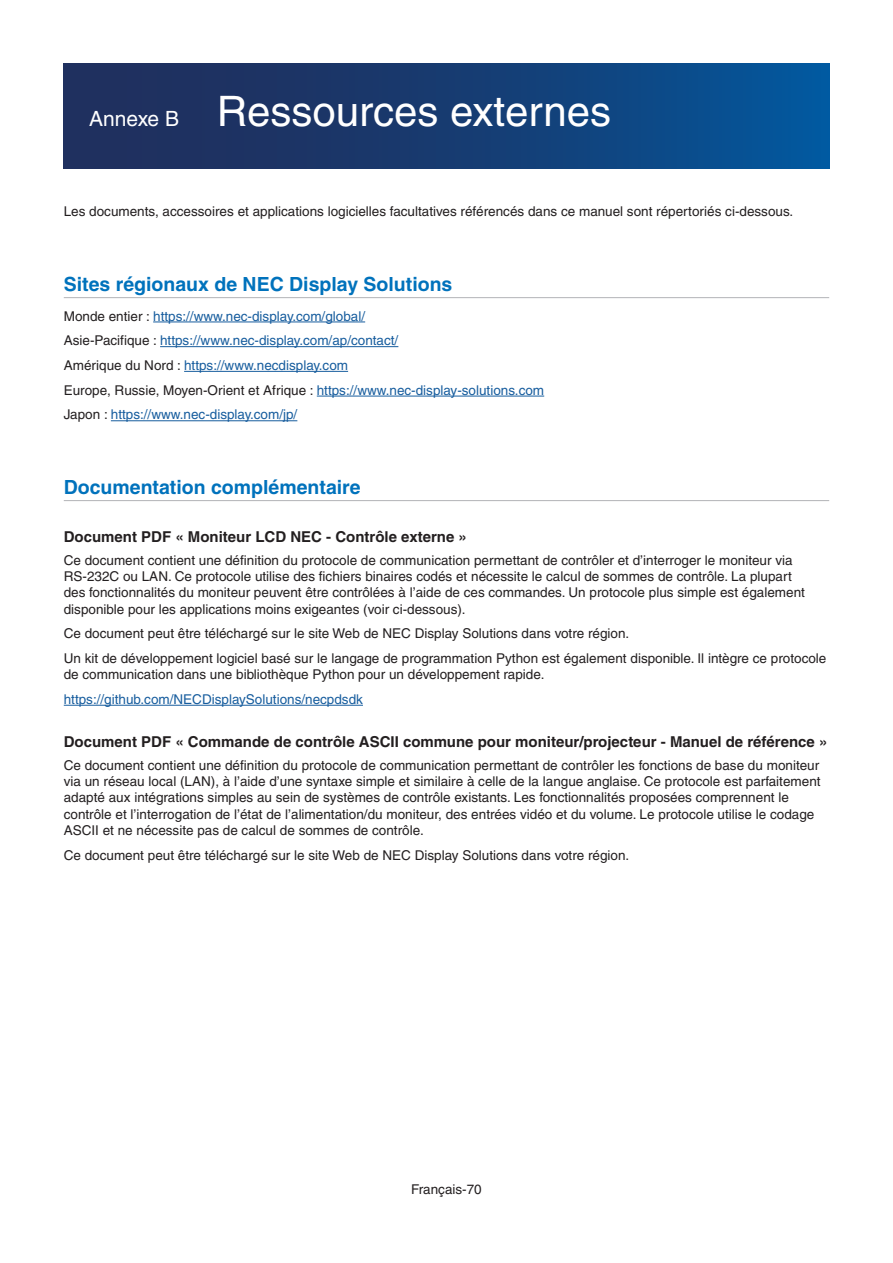
<style>
.page{position:relative;width:893px;height:1263px;background:#fff}
.page>*{position:absolute;margin:0;border:0;box-sizing:border-box;transform-origin:0 0}
.t1{font:42px "Helvetica";color:#fff}
.t2{font:700 19.5px "Helvetica";color:#0072bc}
.t3{font:700 15px "Helvetica";color:#231f20}
.t4{font:13.5px/16.2px "Helvetica";color:#231f20}
.t5{font:13.5px/24.8px "Helvetica";color:#175d9e}
.s1{font-size:21px}
.s2{color:#231f20}
</style>
<div class="page">
<div style="left:64px;top:64px;width:765px;height:104px;background:linear-gradient(to right,#242954,#055497)"></div>
<hr style="left:64px;top:297px;width:765px;height:1px;background:#b2b3b7">
<hr style="left:153px;top:322px;width:212px;height:1px;background:#175d9e">
<hr style="left:160px;top:346px;width:238px;height:1px;background:#175d9e">
<hr style="left:184px;top:371px;width:164px;height:1px;background:#175d9e">
<hr style="left:317px;top:396px;width:227px;height:1px;background:#175d9e">
<hr style="left:111px;top:420px;width:186px;height:1px;background:#175d9e">
<hr style="left:64px;top:500px;width:765px;height:1px;background:#b2b3b7">
<hr style="left:64px;top:705px;width:299px;height:1px;background:#175d9e">
<h1 class="t1" style="left:89px;top:87px;width:523px"><span class="s1">Annexe B</span> Ressources externes</h1>
<p class="t4" style="left:64px;top:204px;width:731px">Les documents, accessoires et applications logicielles facultatives référencés dans ce manuel sont répertoriés ci-dessous.</p>
<h2 class="t2" style="left:64px;top:272px;width:390px">Sites régionaux de NEC Display Solutions</h2>
<p class="t5" style="left:64px;top:303px;width:482px"><span class="s2">Monde entier :</span> https://www.nec-display.com/global/<br><span class="s2">Asie-Pacifique :</span> https://www.nec-display.com/ap/contact/<br><span class="s2">Amérique du Nord :</span> https://www.necdisplay.com<br><span class="s2">Europe, Russie, Moyen-Orient et Afrique :</span> https://www.nec-display-solutions.com <span class="s2">Japon :</span> https://www.nec-display.com/jp/</p>
<h2 class="t2" style="left:64px;top:475px;width:298px">Documentation complémentaire</h2>
<p class="t3" style="left:64px;top:528px;width:405px">Document PDF « Moniteur LCD NEC - Contrôle externe »</p>
<p class="t4" style="left:64px;top:552px;width:743px">Ce document contient une définition du protocole de communication permettant de contrôler et d’interroger le moniteur via RS-232C ou LAN. Ce protocole utilise des fichiers binaires codés et nécessite le calcul de sommes de contrôle. La plupart des fonctionnalités du moniteur peuvent être contrôlées à l’aide de ces commandes. Un protocole plus simple est également disponible pour les applications moins exigeantes (voir ci-dessous).</p>
<p class="t4" style="left:64px;top:621px;width:764px;line-height:24.8px">Ce document peut être téléchargé sur le site Web de NEC Display Solutions dans votre région.<br>Un kit de développement logiciel basé sur le langage de programmation Python est également disponible. Il intègre ce protocole</p>
<p class="t4" style="left:64px;top:666px;width:482px">de communication dans une bibliothèque Python pour un développement rapide.</p>
<p class="t5" style="left:64px;top:687px;width:301px">https://github.com/NECDisplaySolutions/necpdsdk</p>
<p class="t3" style="left:64px;top:733px;width:765px">Document PDF « Commande de contrôle ASCII commune pour moniteur/projecteur - Manuel de référence »</p>
<p class="t4" style="left:64px;top:757px;width:758px">Ce document contient une définition du protocole de communication permettant de contrôler les fonctions de base du moniteur via un réseau local (LAN), à l’aide d’une syntaxe simple et similaire à celle de la langue anglaise. Ce protocole est parfaitement adapté aux intégrations simples au sein de systèmes de contrôle existants. Les fonctionnalités proposées comprennent le contrôle et l’interrogation de l’état de l’alimentation/du moniteur, des entrées vidéo et du volume. Le protocole utilise le codage ASCII et ne nécessite pas de calcul de sommes de contrôle.</p>
<p class="t4" style="left:64px;top:847px;width:567px">Ce document peut être téléchargé sur le site Web de NEC Display Solutions dans votre région.</p>
<p class="t4" style="left:411px;top:1181px;width:72px">Français-70</p>
</div>
